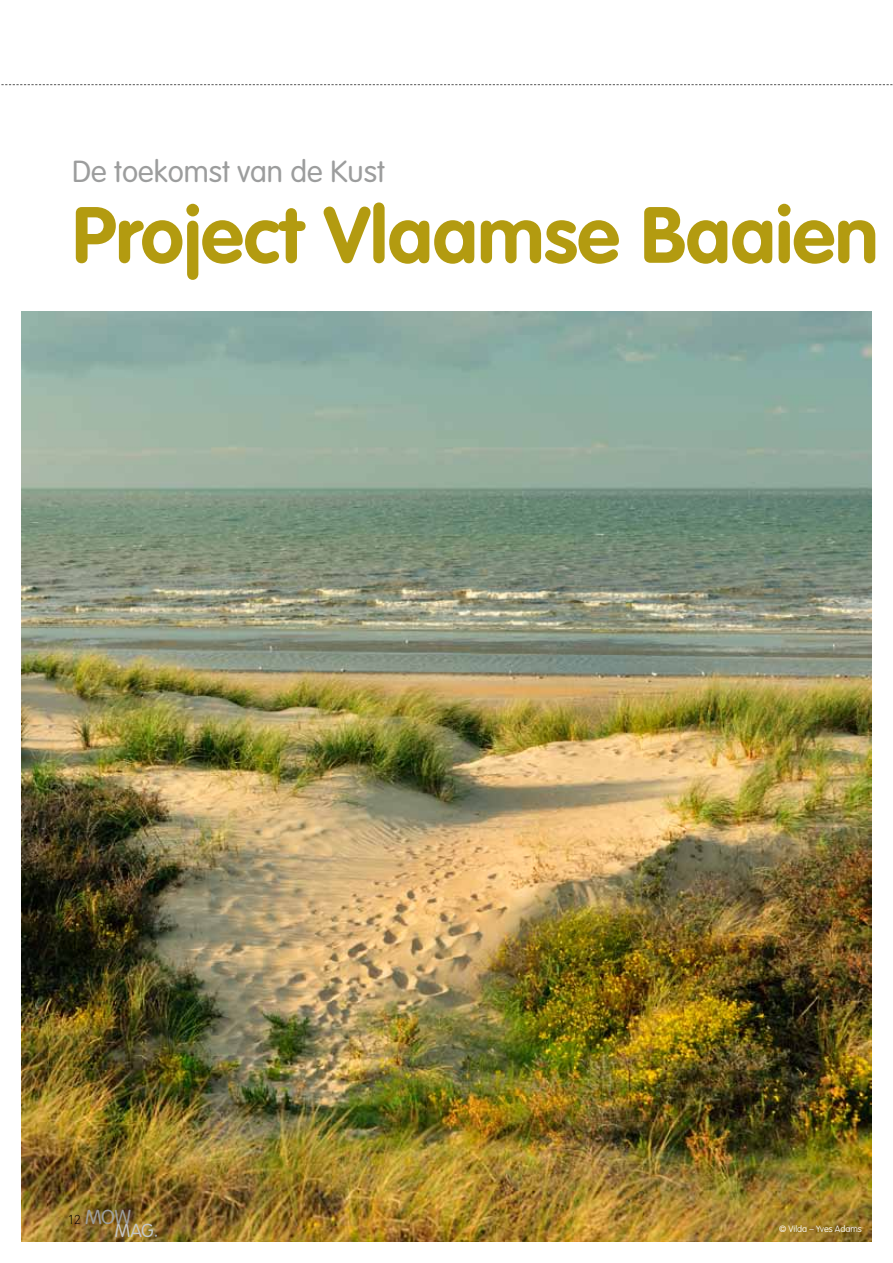
<style>
.page{position:relative;width:893px;height:1263px;background:#fff}
.page>*{position:absolute;margin:0;border:0;box-sizing:border-box;transform-origin:0 0}
.t1{font:700 78.3px "VAG Rounded LT";color:#b39b10}
.t2{font:300 30px "VAG Rounded LT";color:#9c9d9d}
.t3{font:300 19.95px "VAG Rounded LT";color:#9c9d9d}
.t4{font:300 18.6px "VAG Rounded LT";color:#c5c6c6}
.t5{font:100 9px "VAG Rounded LT";color:#fff}
.s1{font-family:"DIN";font-size:12.75px;color:#000}
</style>
<div class="page">
<img style="left:21px;top:311px;width:850px;height:930px">
<svg style="left:1px;top:84px;width:892px;height:1px"></svg>
<p class="t2" style="left:72px;top:154px;width:314px">De toekomst van de Kust</p>
<p class="t1" style="left:72px;top:189px;width:808px">Project Vlaamse Baaien</p>
<p class="t3" style="left:68px;top:1205px;width:65px"><span class="s1">12</span> MOW</p>
<p class="t4" style="left:115px;top:1220px;width:40px">MAG</p>
<p class="t5" style="left:779px;top:1224px;width:84px">© Vilda – Yves Adams</p>
</div>
